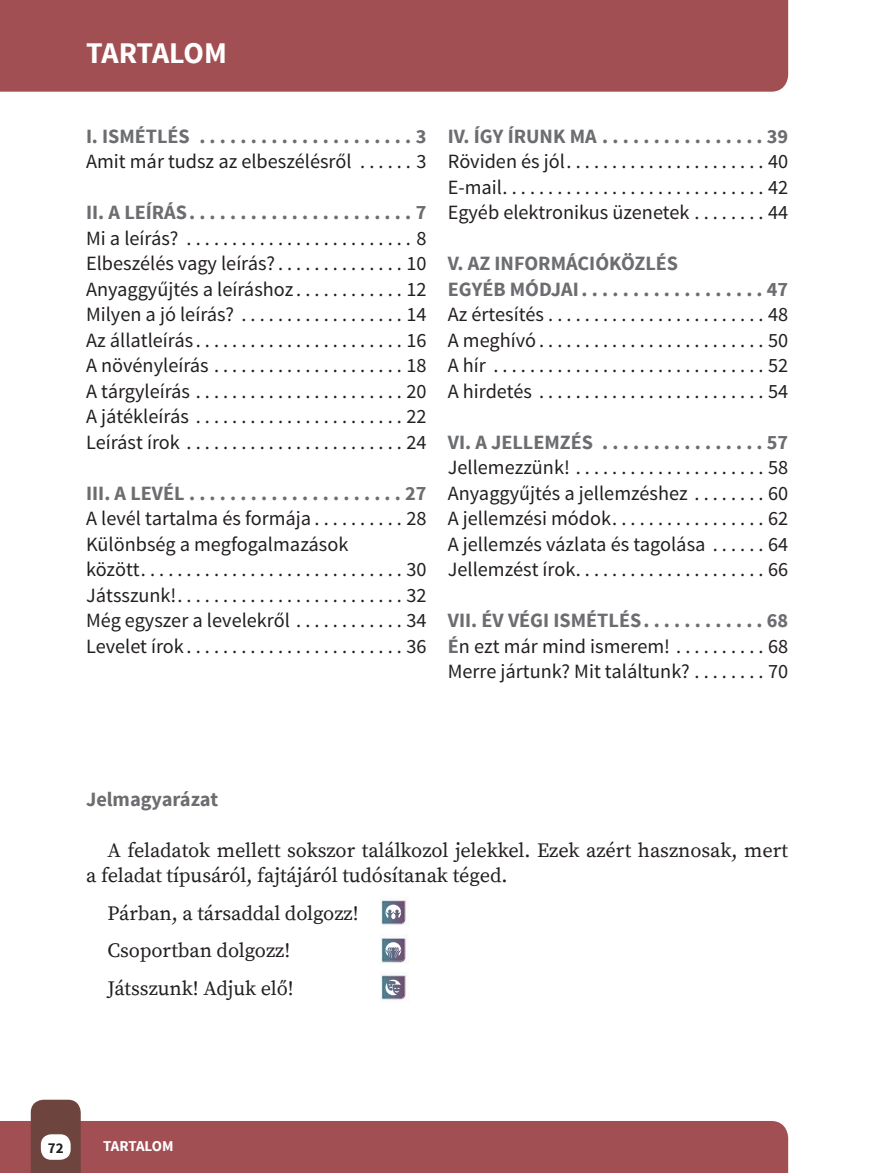
<style>
.page{position:relative;width:876px;height:1173px;background:#fff}
.page>*{position:absolute;margin:0;border:0;box-sizing:border-box;transform-origin:0 0}
.t1{font:700 30px "Source Sans Pro";letter-spacing:-.02em;color:#fff}
.t2{font:20.25px/25.5px "Source Sans Pro";color:#231f20;text-align:justify}
.t3{font:700 20.25px/25.5px "Source Sans Pro";color:#6c6d70}
.t4{font:20.25px/37.5px "Source Serif Pro";letter-spacing:-.005em;color:#231f20}
.t5{font:700 15px "Source Sans Pro";letter-spacing:-.02em;color:#fff}
.t6{font:700 15px "Source Sans Pro";color:#231f20}
.s1{font-weight:700;color:#6c6d70}
</style>
<div class="page">
<div style="left:0;top:0;width:788px;height:92px;background:#a24f53"></div>
<img style="left:381px;top:899px;width:25px;height:26px">
<img style="left:382px;top:901px;width:22px;height:22px">
<svg style="left:385px;top:904px;width:16px;height:15px"></svg>
<img style="left:381px;top:937px;width:25px;height:26px">
<img style="left:382px;top:938px;width:22px;height:23px">
<svg style="left:385px;top:942px;width:16px;height:15px"></svg>
<img style="left:381px;top:974px;width:25px;height:26px">
<img style="left:382px;top:976px;width:22px;height:22px">
<svg style="left:385px;top:979px;width:15px;height:16px"></svg>
<svg style="left:0;top:1099px;width:788px;height:74px"></svg>
<h1 class="t1" style="left:86px;top:34px;width:142px">TARTALOM</h1>
<p class="t3" style="left:86px;top:124px;width:342px">I. ISMÉTLÉS . . . . . . . . . . . . . . . . . . . . . 3</p>
<p class="t2" style="left:86px;top:149px;width:342px">Amit már tudsz az elbeszélésről . . . . . . 3</p>
<p class="t3" style="left:86px;top:200px;width:342px">II. A LEÍRÁS . . . . . . . . . . . . . . . . . . . . . . 7</p>
<p class="t2" style="left:86px;top:226px;width:342px">Mi a leírás? . . . . . . . . . . . . . . . . . . . . . . . . . 8<br>Elbeszélés vagy leírás? . . . . . . . . . . . . . . 10<br>Anyaggyűjtés a leíráshoz . . . . . . . . . . . . 12<br>Milyen a jó leírás? . . . . . . . . . . . . . . . . . . 14<br>Az állatleírás . . . . . . . . . . . . . . . . . . . . . . . 16<br>A növényleírás . . . . . . . . . . . . . . . . . . . . . 18<br>A tárgyleírás . . . . . . . . . . . . . . . . . . . . . . . 20<br>A játékleírás . . . . . . . . . . . . . . . . . . . . . . . 22<br>Leírást írok . . . . . . . . . . . . . . . . . . . . . . . . 24</p>
<p class="t3" style="left:86px;top:481px;width:342px">III. A LEVÉL . . . . . . . . . . . . . . . . . . . . . 27</p>
<p class="t2" style="left:86px;top:506px;width:342px;text-align:left">A levél tartalma és formája . . . . . . . . . . 28<br>Különbség a megfogalmazások<br>között . . . . . . . . . . . . . . . . . . . . . . . . . . . . . 30<br>Játsszunk! . . . . . . . . . . . . . . . . . . . . . . . . . 32<br>Még egyszer a levelekről . . . . . . . . . . . . 34<br>Levelet írok . . . . . . . . . . . . . . . . . . . . . . . . 36</p>
<p class="t3" style="left:447px;top:124px;width:342px">IV. ÍGY ÍRUNK MA . . . . . . . . . . . . . . . . 39</p>
<p class="t2" style="left:447px;top:149px;width:342px">Röviden és jól . . . . . . . . . . . . . . . . . . . . . . 40<br>E-mail . . . . . . . . . . . . . . . . . . . . . . . . . . . . . 42<br>Egyéb elektronikus üzenetek . . . . . . . . 44</p>
<p class="t3" style="left:447px;top:251px;width:342px">V. AZ INFORMÁCIÓKÖZLÉS<br>EGYÉB MÓDJAI . . . . . . . . . . . . . . . . . . 47</p>
<p class="t2" style="left:447px;top:302px;width:342px">Az értesítés . . . . . . . . . . . . . . . . . . . . . . . . 48<br>A meghívó . . . . . . . . . . . . . . . . . . . . . . . . . 50<br>A hír . . . . . . . . . . . . . . . . . . . . . . . . . . . . . . 52<br>A hirdetés . . . . . . . . . . . . . . . . . . . . . . . . . 54</p>
<p class="t3" style="left:447px;top:430px;width:342px">VI. A JELLEMZÉS . . . . . . . . . . . . . . . . 57</p>
<p class="t2" style="left:447px;top:455px;width:342px">Jellemezzünk! . . . . . . . . . . . . . . . . . . . . . 58<br>Anyaggyűjtés a jellemzéshez . . . . . . . . 60<br>A jellemzési módok . . . . . . . . . . . . . . . . . 62<br>A jellemzés vázlata és tagolása . . . . . . 64<br>Jellemzést írok . . . . . . . . . . . . . . . . . . . . . 66</p>
<p class="t2" style="left:447px;top:608px;width:342px"><span class="s1">VII. ÉV VÉGI ISMÉTLÉS . . . . . . . . . . . . 68<br>É</span>n ezt már mind ismerem! . . . . . . . . . . 68<br>Merre jártunk? Mit találtunk? . . . . . . . . 70</p>
<p class="t3" style="left:86px;top:787px;width:134px">Jelmagyarázat</p>
<p class="t4" style="left:86px;top:838px;width:703px;line-height:25.5px;text-indent:21px">A feladatok mellett sokszor találkozol jelekkel. Ezek azért hasznosak, mert a feladat típusáról, fajtájáról tudósítanak téged.</p>
<p class="t4" style="left:107px;top:895px;width:253px">Párban, a társaddal dolgozz!<br>Csoportban dolgozz!<br>Játsszunk! Adjuk elő!</p>
<p class="t6" style="left:48px;top:1138px;width:17px">72</p>
<p class="t5" style="left:103px;top:1136px;width:72px">TARTALOM</p>
</div>
